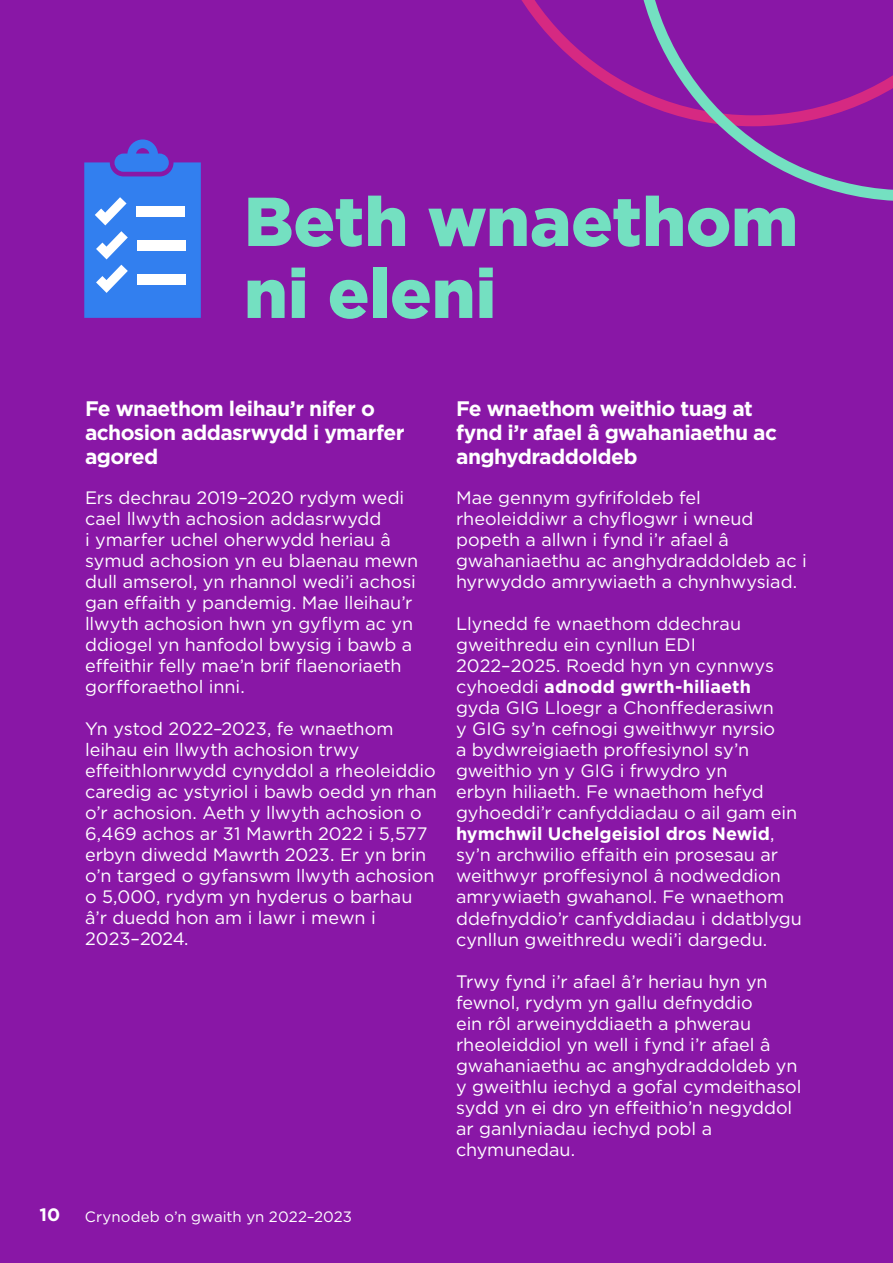
<style>
.page{position:relative;width:893px;height:1263px;background:#8917a6}
.page>*{position:absolute;margin:0;border:0;box-sizing:border-box;transform-origin:0 0}
.t1{font:900 69px/72px "Gotham";color:#74e0c1}
.t2{font:700 21px/24px "Gotham";letter-spacing:-.025em;color:#fff}
.t3{font:18px/21px "Gotham";color:#fff}
.t4{font:700 18px "Gotham";color:#fff}
.t5{font:15px "Gotham";letter-spacing:.005em;color:#fff}
.s1{font-weight:700}
</style>
<div class="page">
<svg style="left:84px;top:139px;width:117px;height:179px;background:#5582e8"></svg>
<svg style="left:521px;top:0;width:112px;height:99px"></svg>
<svg style="left:633px;top:0;width:260px;height:201px"></svg>
<h1 class="t1" style="left:244px;top:185px;width:555px">Beth wnaethom ni eleni</h1>
<h2 class="t2" style="left:85px;top:396px;width:321px">Fe wnaethom leihau’r nifer o achosion addasrwydd i ymarfer agored</h2>
<p class="t3" style="left:85px;top:487px;width:335px">Ers dechrau 2019–2020 rydym wedi cael llwyth achosion addasrwydd<br>i ymarfer uchel oherwydd heriau â symud achosion yn eu blaenau mewn dull amserol, yn rhannol wedi’i achosi gan effaith y pandemig. Mae lleihau’r llwyth achosion hwn yn gyflym ac yn ddiogel yn hanfodol bwysig i bawb a effeithir felly mae’n brif flaenoriaeth gorfforaethol inni.</p>
<p class="t3" style="left:85px;top:718px;width:353px">Yn ystod 2022–2023, fe wnaethom leihau ein llwyth achosion trwy effeithlonrwydd cynyddol a rheoleiddio caredig ac ystyriol i bawb oedd yn rhan o’r achosion. Aeth y llwyth achosion o<br>6,469 achos ar 31 Mawrth 2022 i 5,577 erbyn diwedd Mawrth 2023. Er yn brin o’n targed o gyfanswm llwyth achosion o 5,000, rydym yn hyderus o barhau â’r duedd hon am i lawr i mewn i<br>2023–2024.</p>
<p class="t4" style="left:40px;top:1202px;width:22px">10</p>
<p class="t5" style="left:85px;top:1206px;width:269px">Crynodeb o’n gwaith yn 2022–2023</p>
<p class="t2" style="left:456px;top:396px;width:322px">Fe wnaethom weithio tuag at fynd i’r afael â gwahaniaethu ac anghydraddoldeb</p>
<p class="t3" style="left:456px;top:487px;width:352px">Mae gennym gyfrifoldeb fel rheoleiddiwr a chyflogwr i wneud popeth a allwn i fynd i’r afael â gwahaniaethu ac anghydraddoldeb ac i hyrwyddo amrywiaeth a chynhwysiad.</p>
<p class="t3" style="left:456px;top:613px;width:347px">Llynedd fe wnaethom ddechrau gweithredu ein cynllun EDI 2022–2025. Roedd hyn yn cynnwys cyhoeddi <span class="s1">adnodd gwrth-hiliaeth<br></span>gyda GIG Lloegr a Chonffederasiwn<br>y GIG sy’n cefnogi gweithwyr nyrsio<br>a bydwreigiaeth proffesiynol sy’n gweithio yn y GIG i frwydro yn<br>erbyn hiliaeth. Fe wnaethom hefyd gyhoeddi’r canfyddiadau o ail gam ein <span class="s1">hymchwil Uchelgeisiol dros Newid</span>, sy’n archwilio effaith ein prosesau ar weithwyr proffesiynol â nodweddion amrywiaeth gwahanol. Fe wnaethom ddefnyddio’r canfyddiadau i ddatblygu cynllun gweithredu wedi’i dargedu.</p>
<p class="t3" style="left:456px;top:970px;width:347px">Trwy fynd i’r afael â’r heriau hyn yn fewnol, rydym yn gallu defnyddio<br>ein rôl arweinyddiaeth a phwerau rheoleiddiol yn well i fynd i’r afael â gwahaniaethu ac anghydraddoldeb yn y gweithlu iechyd a gofal cymdeithasol sydd yn ei dro yn effeithio’n negyddol ar ganlyniadau iechyd pobl a chymunedau.</p>
</div>
